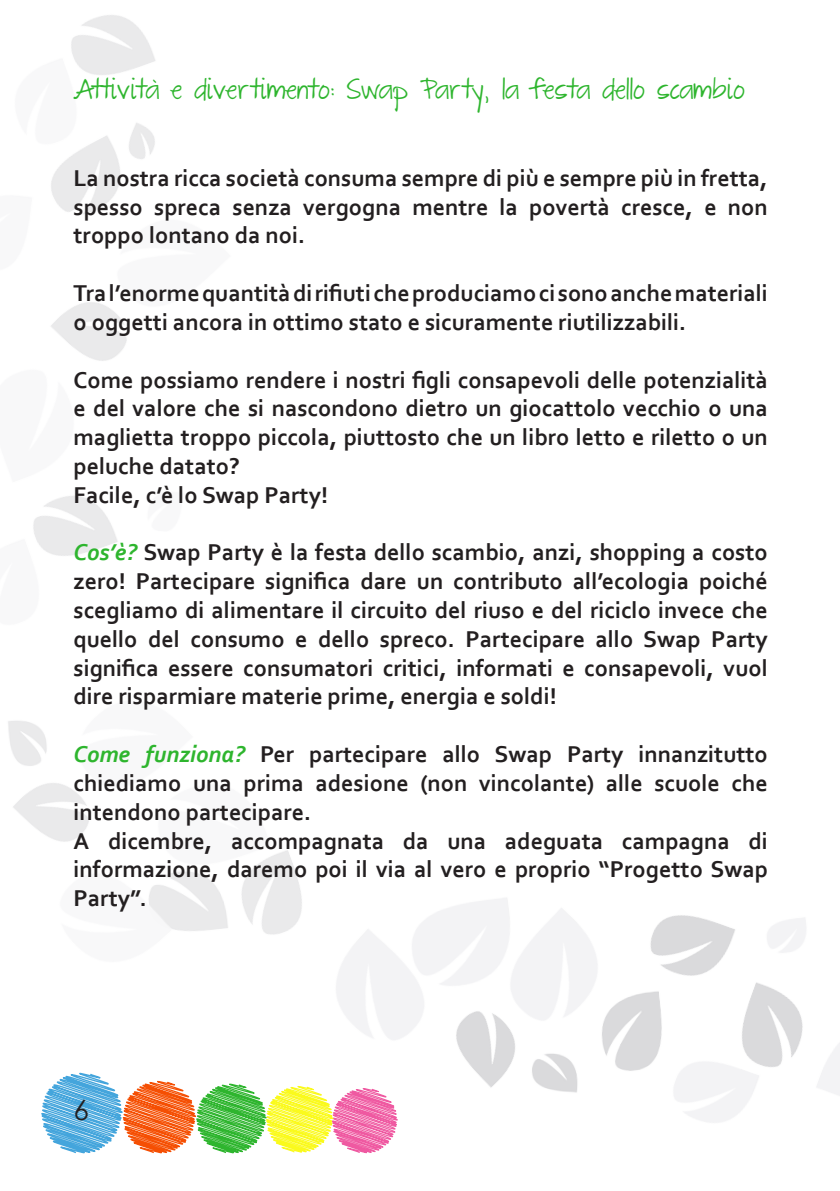
<style>
.page{position:relative;width:840px;height:1191px;background:#fff}
.page>*{position:absolute;margin:0;border:0;box-sizing:border-box;transform-origin:0 0}
.t1{font:28px "Century Gothic";color:#231f20}
.t2{font:700 24px/28.8px "Corbel";color:#231f20}
.t3{font:24px "The Great Escape";color:#2eb52e}
.s1{font-style:italic;color:#2eb52e}
</style>
<div class="page">
<svg style="left:41px;top:1072px;width:357px;height:82px"></svg>
<img style="left:8px;top:721px;width:37px;height:36px">
<img style="left:45px;top:738px;width:63px;height:87px">
<img style="left:214px;top:850px;width:88px;height:85px">
<img style="left:191px;top:850px;width:94px;height:49px">
<img style="left:33px;top:496px;width:85px;height:60px">
<img style="left:33px;top:528px;width:28px;height:28px">
<img style="left:51px;top:136px;width:69px;height:76px">
<img style="left:83px;top:178px;width:67px;height:166px">
<img style="left:117px;top:123px;width:38px;height:45px">
<img style="left:51px;top:46px;width:52px;height:116px">
<img style="left:605px;top:1001px;width:57px;height:70px">
<img style="left:539px;top:1053px;width:39px;height:40px">
<img style="left:460px;top:1013px;width:79px;height:75px">
<img style="left:472px;top:908px;width:166px;height:145px">
<img style="left:742px;top:982px;width:85px;height:102px">
<img style="left:631px;top:908px;width:114px;height:93px">
<img style="left:400px;top:898px;width:127px;height:109px">
<img style="left:657px;top:1038px;width:111px;height:85px">
<p class="t3" style="left:73px;top:77px;width:672px">Attività e diver timento: Swap Par ty, la festa dello scambio</p>
<p class="t2" style="left:73px;top:163px;width:695px;text-align:justify">La nostra ricca società consuma sempre di più e sempre più in fretta, spesso spreca senza vergogna mentre la povertà cresce, e non troppo lontano da noi.</p>
<p class="t2" style="left:73px;top:278px;width:695px">Tra l’enorme quantità di rifiuti che produciamo ci sono anche materiali o oggetti ancora in ottimo stato e sicuramente riutilizzabili.</p>
<p class="t2" style="left:73px;top:364px;width:695px">Come possiamo rendere i nostri figli consapevoli delle potenzialità e del valore che si nascondono dietro un giocattolo vecchio o una maglietta troppo piccola, piuttosto che un libro letto e riletto o un peluche datato?<br>Facile, c’è lo Swap Party!</p>
<p class="t2" style="left:73px;top:537px;width:695px;text-align:justify"><span class="s1">Cos’è?</span> Swap Party è la festa dello scambio, anzi, shopping a costo zero! Partecipare significa dare un contributo all’ecologia poiché scegliamo di alimentare il circuito del riuso e del riciclo invece che quello del consumo e dello spreco. Partecipare allo Swap Party significa essere consumatori critici, informati e consapevoli, vuol dire risparmiare materie prime, energia e soldi!</p>
<p class="t2" style="left:73px;top:739px;width:695px"><span class="s1">Come funziona?</span> Per partecipare allo Swap Party innanzitutto chiediamo una prima adesione (non vincolante) alle scuole che intendono partecipare.<br>A dicembre, accompagnata da una adeguata campagna di informazione, daremo poi il via al vero e proprio “Progetto Swap Party”.</p>
<p class="t1" style="left:73px;top:1090px;width:17px">6</p>
</div>
